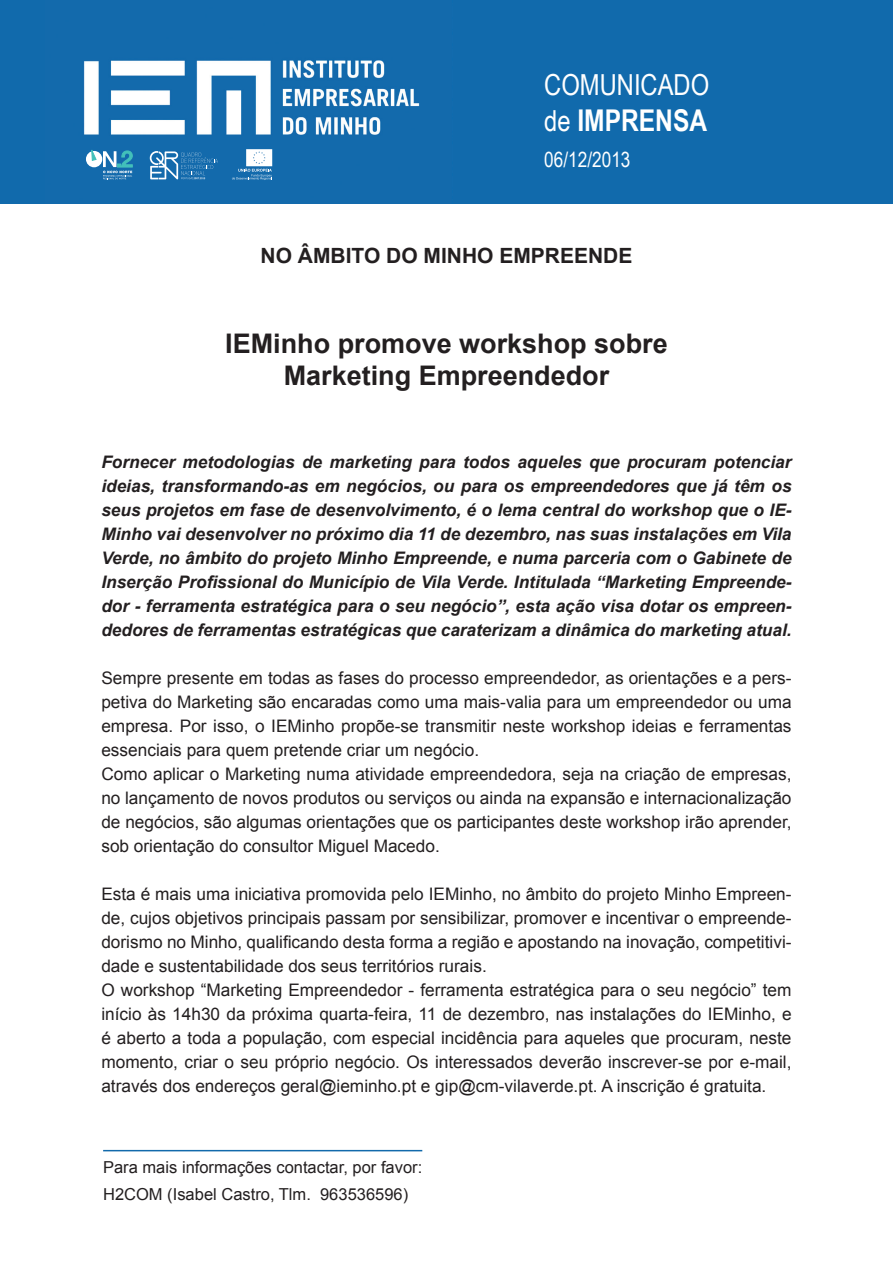
<style>
.page{position:relative;width:893px;height:1263px;background:#fff}
.page>*{position:absolute;margin:0;border:0;box-sizing:border-box;transform-origin:0 0}
.t1{font:700 30px "Arial Narrow";color:#fff}
.t2{font:28.95px "Arial Narrow";color:#fff}
.t3{font:700 27px/32.4px "Arial";color:#231f20;text-align:center}
.t4{font:700 21px "Arial";color:#231f20}
.t5{font:21px "Arial Narrow";color:#fff}
.t6{font:17.25px/24px "Arial";color:#231f20}
.t7{font:italic 700 17.25px/24px "Arial";color:#231f20;text-align:justify}
.t8{font:16.5px/27px "Arial";color:#231f20}
.s1{font-weight:400;font-size:28.95px}
</style>
<div class="page">
<div style="left:0;top:0;width:893px;height:204px;background:#116aac"></div>
<img style="left:83px;top:60px;width:337px;height:120px">
<svg style="left:150px;top:151px;width:68px;height:29px"></svg>
<svg style="left:232px;top:149px;width:41px;height:31px"></svg>
<svg style="left:86px;top:150px;width:46px;height:29px"></svg>
<hr style="left:103px;top:1150px;width:319px;height:1px;background:#126aab">
<h2 class="t2" style="left:544px;top:64px;width:166px">COMUNICADO</h2>
<h1 class="t1" style="left:544px;top:98px;width:164px"><span class="s1">de</span> IMPRENSA</h1>
<p class="t5" style="left:544px;top:144px;width:88px">06/12/2013</p>
<p class="t4" style="left:261px;top:242px;width:373px">NO ÂMBITO DO MINHO EMPREENDE</p>
<h3 class="t3" style="left:225px;top:328px;width:444px">IEMinho promove workshop sobre<br>Marketing Empreendedor</h3>
<p class="t7" style="left:101px;top:451px;width:692px">Fornecer metodologias de marketing para todos aqueles que procuram potenciar ideias, transformando-as em negócios, ou para os empreendedores que já têm os seus projetos em fase de desenvolvimento, é o lema central do workshop que o IE-Minho vai desenvolver no próximo dia 11 de dezembro, nas suas instalações em Vila Verde, no âmbito do projeto Minho Empreende, e numa parceria com o Gabinete de Inserção Profissional do Município de Vila Verde. Intitulada “Marketing Empreende&shy;dor - ferramenta estratégica para o seu negócio”, esta ação visa dotar os empreen&shy;dedores de ferramentas estratégicas que caraterizam a dinâmica do marketing atual.</p>
<p class="t6" style="left:101px;top:666px;width:692px">Sempre presente em todas as fases do processo empreendedor, as orientações e a pers&shy;petiva do Marketing são encaradas como uma mais-valia para um empreendedor ou uma empresa. Por isso, o IEMinho propõe-se transmitir neste workshop ideias e ferramentas essenciais para quem pretende criar um negócio.<br>Como aplicar o Marketing numa atividade empreendedora, seja na criação de empresas, no lançamento de novos produtos ou serviços ou ainda na expansão e internacionalização de negócios, são algumas orientações que os participantes deste workshop irão aprender, sob orientação do consultor Miguel Macedo.</p>
<p class="t6" style="left:101px;top:882px;width:692px">Esta é mais uma iniciativa promovida pelo IEMinho, no âmbito do projeto Minho Empreen&shy;de, cujos objetivos principais passam por sensibilizar, promover e incentivar o empreende&shy;dorismo no Minho, qualificando desta forma a região e apostando na inovação, competitivi&shy;dade e sustentabilidade dos seus territórios rurais.<br>O workshop “Marketing Empreendedor - ferramenta estratégica para o seu negócio” tem início às 14h30 da próxima quarta-feira, 11 de dezembro, nas instalações do IEMinho, e é aberto a toda a população, com especial incidência para aqueles que procuram, neste momento, criar o seu próprio negócio. Os interessados deverão inscrever-se por e-mail, através dos endereços geral@ieminho.pt e gip@cm-vilaverde.pt. A inscrição é gratuita.</p>
<p class="t8" style="left:103px;top:1153px;width:321px">Para mais informações contactar, por favor:<br>H2COM (Isabel Castro, Tlm. 963536596)</p>
</div>
